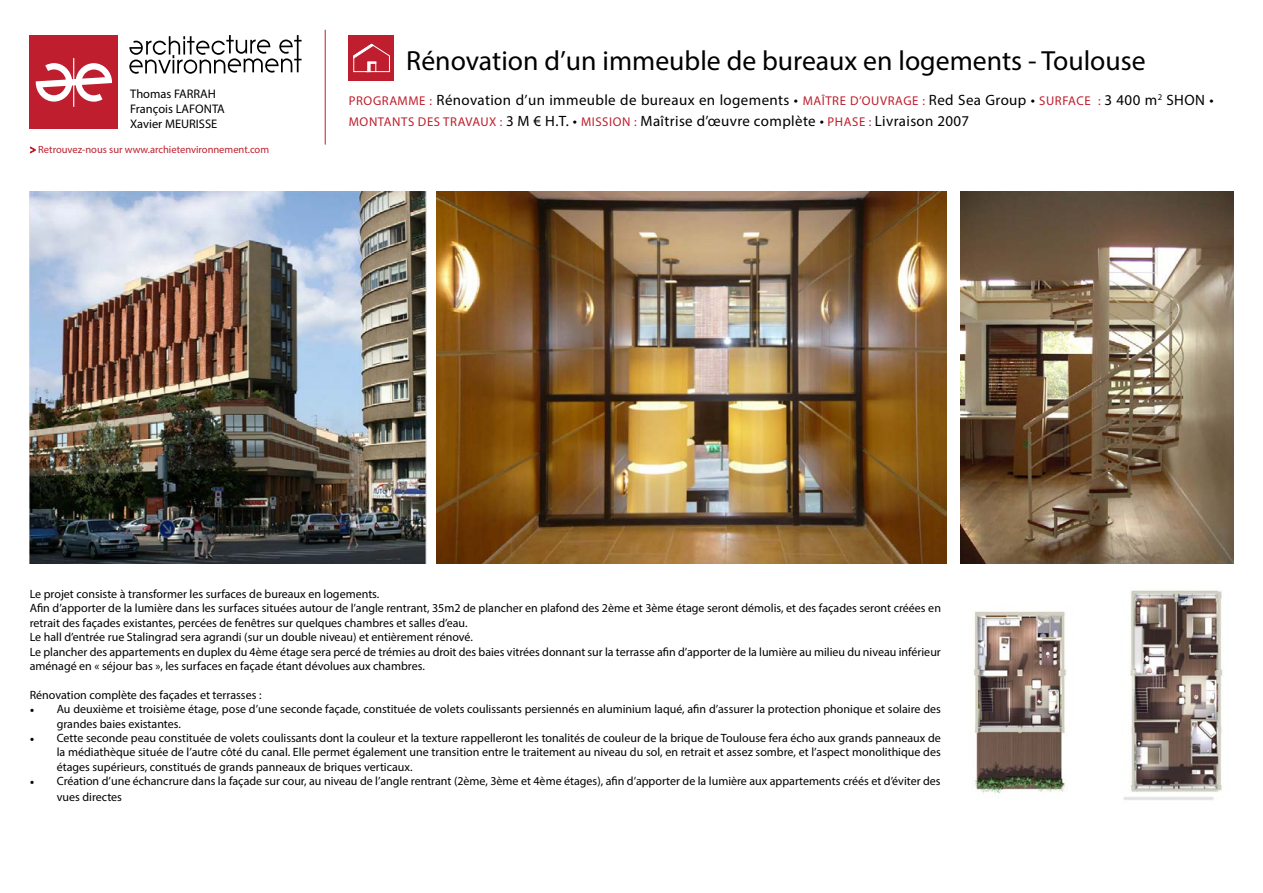
<style>
.page{position:relative;width:1263px;height:893px;background:#fff}
.page>*{position:absolute;margin:0;border:0;box-sizing:border-box;transform-origin:0 0}
.t1{font:27.75px "Myriad Pro";color:#000}
.t2{font:15px/21px "Myriad Pro";letter-spacing:.025em;color:#000}
.t3{font:12.45px/15px "Myriad Pro";color:#000}
.t4{font:12px/14.4px "Myriad Pro";color:#000}
.t5{font:10.5px "Myriad Pro";color:#be1e2d}
.s1{font-size:12.75px;color:#be1e2d}
.s2{font-family:"Minion Pro"}
</style>
<div class="page">
<div style="left:30px;top:36px;width:88px;height:93px;background:#be1e2d"></div>
<svg style="left:36px;top:58px;width:76px;height:49px"></svg>
<svg style="left:129px;top:35px;width:173px;height:39px"></svg>
<hr style="left:325px;top:30px;width:1px;height:115px;background:#be1e2d">
<div style="left:349px;top:36px;width:45px;height:45px;background:#be1e2d"></div>
<svg style="left:353px;top:44px;width:37px;height:28px"></svg>
<svg style="left:30px;top:146px;width:6px;height:8px"></svg>
<img style="left:30px;top:191px;width:396px;height:372px">
<img style="left:437px;top:191px;width:509px;height:372px">
<img style="left:972px;top:590px;width:251px;height:210px">
<img style="left:960px;top:191px;width:273px;height:372px">
<p class="t3" style="left:130px;top:86px;width:96px">Thomas FARRAH<br>François LAFONTA<br>Xavier MEURISSE</p>
<p class="t5" style="left:30px;top:143px;width:241px">&gt; Retrouvez-nous sur www.archietenvironnement.com</p>
<h1 class="t1" style="left:406px;top:43px;width:741px">Rénovation d’un immeuble de bureaux en logements - Toulouse</h1>
<p class="t2" style="left:349px;top:89px;width:866px"><span class="s1">PROGRAMME :</span> Rénovation d’un immeuble de bureaux en logements • <span class="s1">MAÎTRE D’OUVRAGE :</span> Red Sea Group • <span class="s1">SURFACE :</span> 3 400 m<sup>2</sup> SHON •<br><span class="s1">MONTANTS DES TRAVAUX :</span> 3 M € H.T. • <span class="s1">MISSION :</span> Maîtrise d’œuvre complète • <span class="s1">PHASE :</span> Livraison 2007</p>
<p class="t4" style="left:30px;top:586px;width:913px">Le projet consiste à transformer les surfaces de bureaux en logements.<br>Afin d’apporter de la lumière dans les surfaces situées autour de l’angle rentrant, 35m2 de plancher en plafond des 2ème et 3ème étage seront démolis, et des façades seront créées en retrait des façades existantes, percées de fenêtres sur quelques chambres et salles d’eau.<br>Le hall d’entrée rue Stalingrad sera agrandi (sur un double niveau) et entièrement rénové.<br>Le plancher des appartements en duplex du 4ème étage sera percé de trémies au droit des baies vitrées donnant sur la terrasse afin d’apporter de la lumière au milieu du niveau inférieur aménagé en « séjour bas », les surfaces en façade étant dévolues aux chambres.</p>
<p class="t4" style="left:30px;top:687px;width:233px">Rénovation complète des façades et terrasses :</p>
<p class="t4" style="left:57px;top:702px;width:885px;text-indent:-27px"><span class="s2">•</span> Au deuxième et troisième étage, pose d’une seconde façade, constituée de volets coulissants persiennés en aluminium laqué, afin d’assurer la protection phonique et solaire des grandes baies existantes.</p>
<p class="t4" style="left:57px;top:730px;width:886px;text-align:justify;text-indent:-27px"><span class="s2">•</span> Cette seconde peau constituée de volets coulissants dont la couleur et la texture rappelleront les tonalités de couleur de la brique de Toulouse fera écho aux grands panneaux de la médiathèque située de l’autre côté du canal. Elle permet également une transition entre le traitement au niveau du sol, en retrait et assez sombre, et l’aspect monolithique des étages supérieurs, constitués de grands panneaux de briques verticaux.</p>
<p class="t4" style="left:57px;top:773px;width:885px;line-height:16.2px;text-indent:-27px"><span class="s2">•</span> Création d’une échancrure dans la façade sur cour, au niveau de l’angle rentrant (2ème, 3ème et 4ème étages), afin d’apporter de la lumière aux appartements créés et d’éviter des vues directes</p>
</div>
